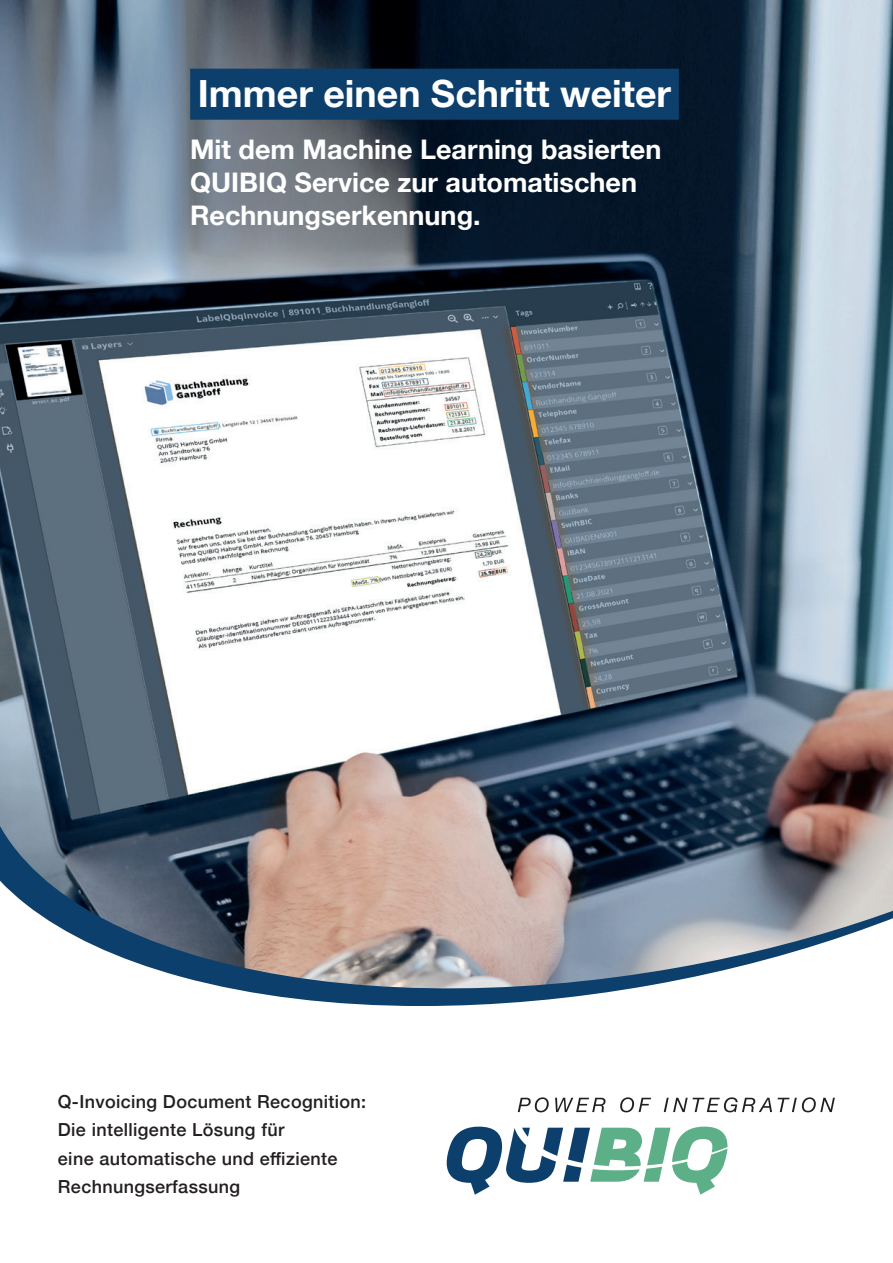
<style>
.page{position:relative;width:893px;height:1263px;background:#fff}
.page>*{position:absolute;margin:0;border:0;box-sizing:border-box;transform-origin:0 0}
.t1{font:700 37.5px "Helvetica Neue";color:#fff}
.t2{font:700 27px/33px "Helvetica Neue";color:#fff}
.t3{font:500 18px/28.5px "Helvetica Neue";letter-spacing:.02em;color:#231f20}
</style>
<div class="page">
<img style="left:0;top:0;width:893px;height:766px">
<svg style="left:518px;top:1097px;width:31px;height:15px"></svg>
<svg style="left:555px;top:1098px;width:50px;height:14px"></svg>
<svg style="left:620px;top:1097px;width:31px;height:15px"></svg>
<svg style="left:664px;top:1097px;width:108px;height:15px"></svg>
<svg style="left:778px;top:1097px;width:57px;height:15px"></svg>
<svg style="left:447px;top:1126px;width:280px;height:69px"></svg>
<div style="left:190px;top:69px;width:489px;height:51px;background:#0c3f6c"></div>
<img style="left:0;top:766px;width:893px;height:240px">
<h1 class="t1" style="left:198px;top:64px;width:475px">Immer einen Schritt weiter</h1>
<h2 class="t2" style="left:190px;top:134px;width:473px">Mit dem Machine Learning basierten<br>QUIBIQ Service zur automatischen<br>Rechnungserkennung.</h2>
<p class="t3" style="left:58px;top:1085px;width:310px">Q-Invoicing Document Recognition:<br>Die intelligente Lösung für<br>eine automatische und effiziente<br>Rechnungserfassung</p>
</div>
